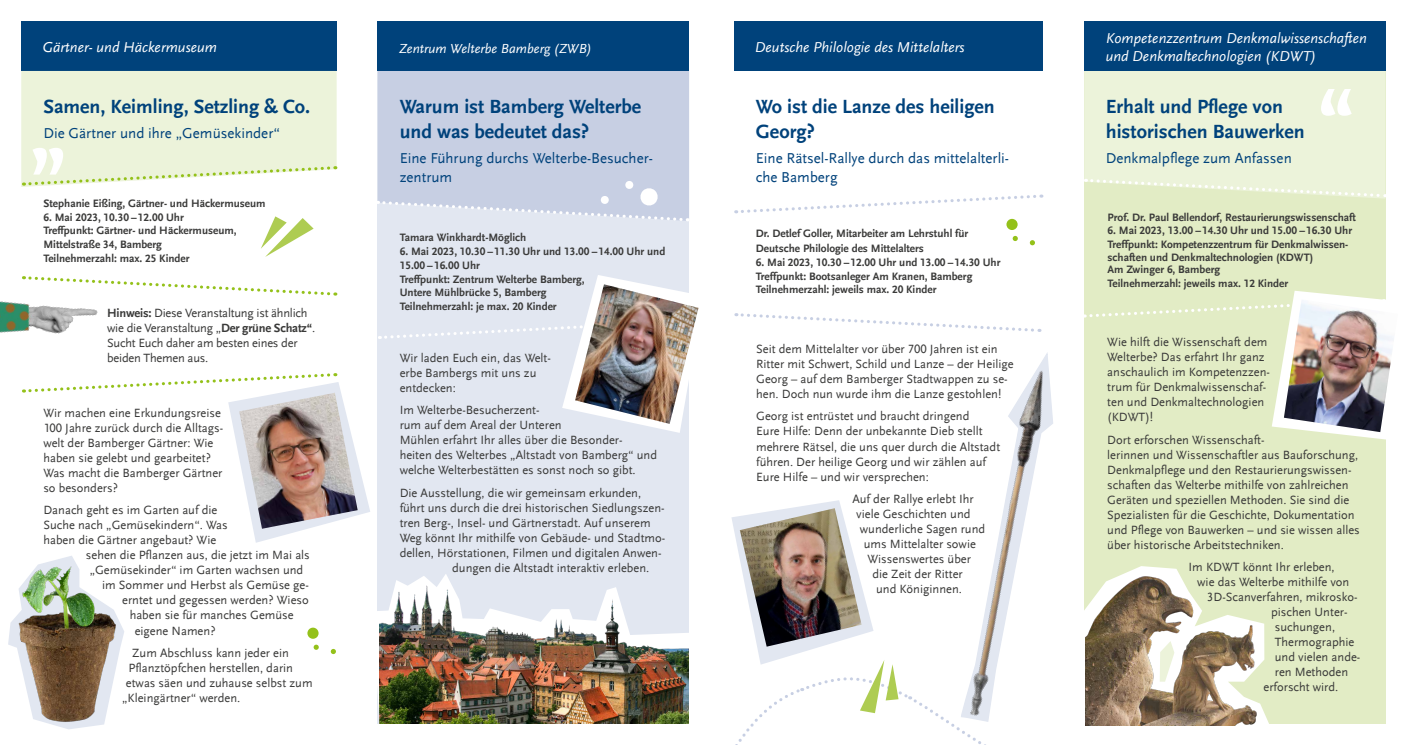
<style>
.page{position:relative;width:1407px;height:745px;background:#fff}
.page>*{position:absolute;margin:0;border:0;box-sizing:border-box;transform-origin:0 0}
.t1{font:700 20px/25px "UB Scala Sans";color:#00427b}
.t2{font:15px/18.8px "UB Scala Sans";color:#00427b}
.t3{font:italic 15px/18px "UB Scala Sans";color:#fff}
.t4{font:italic 13.75px "UB Scala Sans";color:#fff}
.t5{font:12.5px/15px "UB Scala Sans";color:#3a3a39}
.t6{font:12.5px/15px "UB Scala Sans";letter-spacing:-.02em;color:#3a3a39}
.t7{font:700 11.25px/13.8px "UB Scala Sans";color:#3a3a39}
.s1{font-weight:700}
</style>
<div class="page">
<div style="left:1084px;top:21px;width:302px;height:702px;background:#e2ecc5"></div>
<div style="left:377px;top:21px;width:312px;height:702px;background:#e2e7f1"></div>
<div style="left:1084px;top:71px;width:301px;height:111px;background:#ecf3da"></div>
<div style="left:378px;top:71px;width:311px;height:150px;background:#c7cfe3"></div>
<div style="left:21px;top:21px;width:316px;height:50px;background:#00427b"></div>
<div style="left:377px;top:21px;width:312px;height:50px;background:#00427b"></div>
<div style="left:734px;top:21px;width:309px;height:50px;background:#00427b"></div>
<div style="left:1084px;top:21px;width:302px;height:50px;background:#00427b"></div>
<svg style="left:377px;top:180px;width:311px;height:41px"></svg>
<svg style="left:379px;top:275px;width:320px;height:157px"></svg>
<img style="left:575px;top:284px;width:123px;height:139px">
<img style="left:379px;top:574px;width:310px;height:149px">
<svg style="left:735px;top:194px;width:307px;height:20px"></svg>
<div style="left:1006px;top:219px;width:11px;height:11px;background:#94c11a;border-radius:50%"></div>
<svg style="left:1030px;top:240px;width:5px;height:5px"></svg>
<svg style="left:1013px;top:236px;width:5px;height:5px"></svg>
<svg style="left:1085px;top:177px;width:301px;height:22px"></svg>
<svg style="left:1321px;top:89px;width:31px;height:27px"></svg>
<svg style="left:101px;top:280px;width:235px;height:16px"></svg>
<svg style="left:261px;top:216px;width:53px;height:41px"></svg>
<svg style="left:21px;top:71px;width:316px;height:116px;background:#ecf3db"></svg>
<div style="left:307px;top:627px;width:12px;height:11px;background:#94c11a;border-radius:50%"></div>
<svg style="left:331px;top:648px;width:5px;height:5px"></svg>
<svg style="left:314px;top:644px;width:5px;height:5px"></svg>
<svg style="left:23px;top:373px;width:347px;height:169px"></svg>
<img style="left:239px;top:392px;width:119px;height:136px">
<img style="left:0;top:276px;width:101px;height:58px">
<img style="left:8px;top:556px;width:116px;height:173px">
<svg style="left:731px;top:291px;width:663px;height:454px"></svg>
<p class="t3" style="left:43px;top:38px;width:176px">Gärtner- und Häckermuseum</p>
<h1 class="t1" style="left:43px;top:94px;width:268px">Samen, Keimling, Setzling &amp; Co.</h1>
<p class="t2" style="left:43px;top:124px;width:238px">Die Gärtner und ihre „Gemüsekinder“</p>
<p class="t7" style="left:43px;top:196px;width:224px">Stephanie Eißing, Gärtner- und Häckermuseum</p>
<p class="t7" style="left:43px;top:210px;width:195px">6. Mai 2023, 10.30 –12.00 Uhr<br>Treffpunkt: Gärtner- und Häckermuseum,<br>Mittelstraße 34, Bamberg<br>Teilnehmerzahl: max. 25 Kinder</p>
<p class="t6" style="left:107px;top:305px;width:209px"><span class="s1">Hinweis:</span> Diese Veranstaltung ist ähnlich wie die Veranstaltung „<span class="s1">Der grüne Schatz“</span>.<br>Sucht Euch daher am besten eines der beiden Themen aus.</p>
<p class="t5" style="left:43px;top:405px;width:181px">Wir machen eine Erkundungsreise<br>100 Jahre zurück durch die Alltags&shy;welt der Bamberger Gärtner: Wie haben sie gelebt und gearbeitet?<br>Was macht die Bamberger Gärtner so besonders?</p>
<p class="t5" style="left:43px;top:502px;width:175px">Danach geht es im Garten auf die</p>
<p class="t5" style="left:43px;top:517px;width:186px">Suche nach „Gemüsekindern“. Was</p>
<p class="t5" style="left:43px;top:532px;width:174px">haben die Gärtner angebaut? Wie</p>
<p class="t5" style="left:86px;top:547px;width:225px">sehen die Pflanzen aus, die jetzt im Mai als</p>
<p class="t5" style="left:90px;top:562px;width:215px">„Gemüsekinder“ im Garten wachsen und</p>
<p class="t5" style="left:102px;top:577px;width:208px">im Sommer und Herbst als Gemüse ge-</p>
<p class="t5" style="left:122px;top:592px;width:188px">erntet und gegessen werden? Wieso</p>
<p class="t5" style="left:130px;top:607px;width:166px">haben sie für manches Gemüse</p>
<p class="t5" style="left:135px;top:622px;width:82px">eigene Namen?</p>
<p class="t5" style="left:132px;top:644px;width:158px">Zum Abschluss kann jeder ein</p>
<p class="t5" style="left:128px;top:659px;width:166px">Pflanztöpfchen herstellen, darin</p>
<p class="t5" style="left:126px;top:674px;width:188px">etwas säen und zuhause selbst zum</p>
<p class="t5" style="left:122px;top:689px;width:120px">„Kleingärtner“ werden.</p>
<p class="t4" style="left:399px;top:41px;width:195px">Zentrum Welterbe Bamberg (ZWB)</p>
<h1 class="t1" style="left:400px;top:94px;width:243px">Warum ist Bamberg Welterbe und was bedeutet das?</h1>
<p class="t2" style="left:400px;top:149px;width:255px">Eine Führung durchs Welterbe-Besucher&shy;zentrum</p>
<p class="t7" style="left:400px;top:231px;width:128px">Tamara Winkhardt-Möglich</p>
<p class="t7" style="left:400px;top:244px;width:267px">6. Mai 2023, 10.30 –11.30 Uhr und 13.00 –14.00 Uhr und 15.00 –16.00 Uhr<br>Treffpunkt: Zentrum Welterbe Bamberg,<br>Untere Mühlbrücke 5, Bamberg<br>Teilnehmerzahl: je max. 20 Kinder</p>
<p class="t5" style="left:400px;top:350px;width:153px">Wir laden Euch ein, das Welt&shy;erbe Bambergs mit uns zu entdecken:</p>
<p class="t5" style="left:400px;top:402px;width:259px">Im Welterbe-Besucherzent-<br>rum auf dem Areal der Unteren<br>Mühlen erfahrt Ihr alles über die Besonder&shy;heiten des Welterbes „Altstadt von Bamberg“ und welche Welterbestätten es sonst noch so gibt.</p>
<p class="t5" style="left:400px;top:484px;width:243px">Die Ausstellung, die wir gemeinsam erkunden,</p>
<p class="t5" style="left:400px;top:499px;width:266px">führt uns durch die drei historischen Siedlungszen-</p>
<p class="t5" style="left:400px;top:514px;width:252px">tren Berg-, Insel- und Gärtnerstadt. Auf unserem</p>
<p class="t5" style="left:400px;top:529px;width:267px">Weg könnt Ihr mithilfe von Gebäude- und Stadtmo-</p>
<p class="t5" style="left:400px;top:544px;width:263px">dellen, Hörstationen, Filmen und digitalen Anwen-</p>
<p class="t5" style="left:452px;top:559px;width:199px">dungen die Altstadt interaktiv erleben.</p>
<p class="t3" style="left:755px;top:38px;width:211px">Deutsche Philologie des Mittelalters</p>
<h1 class="t1" style="left:756px;top:94px;width:240px">Wo ist die Lanze des heiligen<br>Georg?</h1>
<p class="t2" style="left:756px;top:149px;width:255px">Eine Rätsel-Rallye durch das mittelalterli&shy;che Bamberg</p>
<p class="t7" style="left:756px;top:226px;width:214px;line-height:15px">Dr. Detlef Goller, Mitarbeiter am Lehrstuhl für<br>Deutsche Philologie des Mittelalters</p>
<p class="t7" style="left:756px;top:255px;width:246px">6. Mai 2023, 10.30 –12.00 Uhr und 13.00 –14.30 Uhr<br>Treffpunkt: Bootsanleger Am Kranen, Bamberg<br>Teilnehmerzahl: jeweils max. 20 Kinder</p>
<p class="t5" style="left:756px;top:341px;width:259px">Seit dem Mittelalter vor über 700 Jahren ist ein Ritter mit Schwert, Schild und Lanze – der Heilige Georg – auf dem Bamberger Stadtwappen zu se&shy;hen. Doch nun wurde ihm die Lanze gestohlen!</p>
<p class="t5" style="left:756px;top:408px;width:245px">Georg ist entrüstet und braucht dringend<br>Eure Hilfe: Denn der unbekannte Dieb stellt mehrere Rätsel, die uns quer durch die Altstadt führen. Der heilige Georg und wir zählen auf Eure Hilfe – und wir versprechen:</p>
<p class="t5" style="left:852px;top:490px;width:123px">Auf der Rallye erlebt Ihr</p>
<p class="t5" style="left:856px;top:505px;width:116px">viele Geschichten und</p>
<p class="t5" style="left:860px;top:520px;width:127px">wunderliche Sagen rund</p>
<p class="t5" style="left:864px;top:535px;width:114px">ums Mittelalter sowie</p>
<p class="t5" style="left:867px;top:550px;width:105px">Wissenswertes über</p>
<p class="t5" style="left:872px;top:565px;width:92px">die Zeit der Ritter</p>
<p class="t5" style="left:876px;top:580px;width:87px">und Königinnen.</p>
<p class="t3" style="left:1106px;top:29px;width:263px">Kompetenzzentrum Denkmalwissenschaften und Denkmaltechnologien (KDWT)</p>
<h1 class="t1" style="left:1106px;top:94px;width:200px">Erhalt und Pflege von historischen Bauwerken</h1>
<p class="t2" style="left:1106px;top:149px;width:188px">Denkmalpflege zum Anfassen</p>
<p class="t7" style="left:1107px;top:210px;width:250px">Prof. Dr. Paul Bellendorf, Restaurierungswissenschaft</p>
<p class="t7" style="left:1107px;top:224px;width:246px">6. Mai 2023, 13.00 –14.30 Uhr und 15.00 –16.30 Uhr<br>Treffpunkt: Kompetenzzentrum für Denkmalwissen-</p>
<p class="t7" style="left:1107px;top:250px;width:207px;line-height:12.5px">schaften und Denkmaltechnologien (KDWT)<br>Am Zwinger 6, Bamberg</p>
<p class="t7" style="left:1107px;top:276px;width:182px">Teilnehmerzahl: jeweils max. 12 Kinder</p>
<p class="t5" style="left:1107px;top:334px;width:164px">Wie hilft die Wissenschaft dem<br>Welterbe? Das erfahrt Ihr ganz anschaulich im Kompetenzzen&shy;trum für Denkmalwissenschaf&shy;ten und Denkmaltechnologien (KDWT)!</p>
<p class="t5" style="left:1107px;top:431px;width:254px">Dort erforschen Wissenschaft-<br>lerinnen und Wissenschaftler aus Bauforschung, Denkmalpflege und den Restaurierungswissen&shy;schaften das Welterbe mithilfe von zahlreichen Geräten und speziellen Methoden. Sie sind die Spezialisten für die Geschichte, Dokumentation und Pflege von Bauwerken – und sie wissen alles über historische Arbeitstechniken.</p>
<p class="t5" style="left:1188px;top:559px;width:148px">Im KDWT könnt Ihr erleben,</p>
<p class="t5" style="left:1197px;top:574px;width:154px">wie das Welterbe mithilfe von</p>
<p class="t5" style="left:1207px;top:589px;width:152px">3D-Scanverfahren, mikrosko-</p>
<p class="t5" style="left:1271px;top:604px;width:78px">pischen Unter-</p>
<p class="t5" style="left:1275px;top:619px;width:62px">suchungen,</p>
<p class="t5" style="left:1275px;top:634px;width:81px">Thermographie</p>
<p class="t5" style="left:1275px;top:649px;width:87px">und vielen ande-</p>
<p class="t5" style="left:1275px;top:664px;width:75px">ren Methoden</p>
<p class="t5" style="left:1263px;top:679px;width:76px">erforscht wird.</p>
</div>
